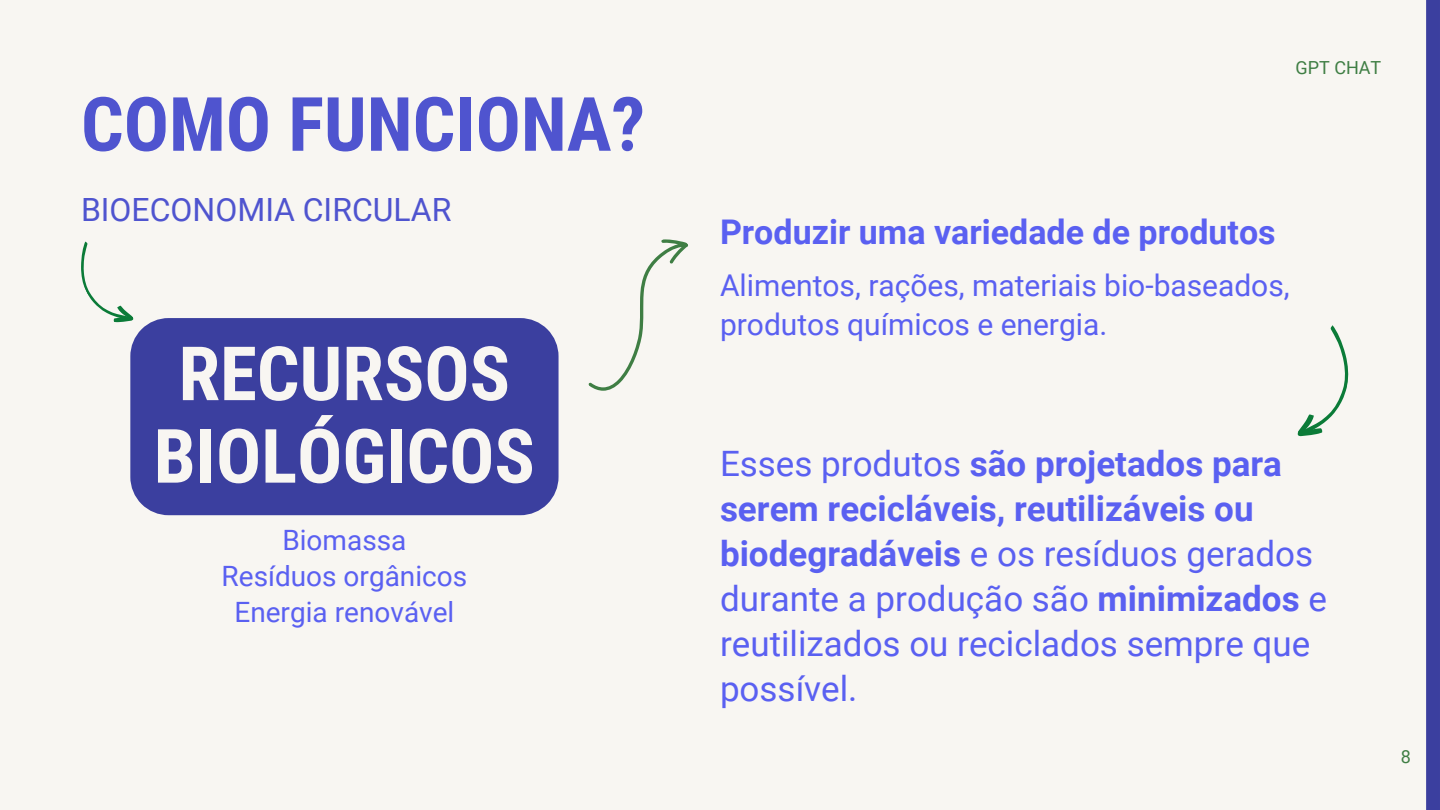
<style>
.page{position:relative;width:1440px;height:810px;background:#f8f6f2}
.page>*{position:absolute;margin:0;border:0;box-sizing:border-box;transform-origin:0 0}
.t1{font:700 75px/82.5px "Roboto Condensed";color:#f8f6f2;text-align:center}
.t2{font:700 75px "Roboto Condensed";color:#4f54cf}
.t3{font:35px/45px "Roboto";color:#5a60f1}
.t4{font:700 34px "Roboto";color:#5a60f1}
.t5{font:32px "Roboto";color:#4f54cf}
.t6{font:30px/39px "Roboto";color:#5a60f1}
.t7{font:28px/36px "Roboto";color:#5a60f1;text-align:center}
.t8{font:18px "Roboto";color:#3f7e44}
.s1{font-weight:700}
</style>
<div class="page">
<svg style="left:81px;top:241px;width:52px;height:82px"></svg>
<svg style="left:588px;top:239px;width:100px;height:152px"></svg>
<svg style="left:1297px;top:325px;width:52px;height:112px"></svg>
<div style="left:130px;top:318px;width:429px;height:197px;background:#3b3f9f"></div>
<div style="left:1427px;top:0;width:13px;height:810px;background:#3b3f9f"></div>
<h1 class="t2" style="left:81px;top:81px;width:566px">COMO FUNCIONA?</h1>
<p class="t5" style="left:81px;top:191px;width:372px">BIOECONOMIA CIRCULAR</p>
<h1 class="t1" style="left:154px;top:333px;width:383px">RECURSOS<br>BIOLÓGICOS</h1>
<p class="t7" style="left:222px;top:523px;width:247px">Biomassa<br>Resíduos orgânicos<br>Energia renovável</p>
<p class="t8" style="left:1296px;top:58px;width:87px">GPT CHAT</p>
<p class="t4" style="left:720px;top:212px;width:557px">Produzir uma variedade de produtos</p>
<p class="t6" style="left:720px;top:266px;width:571px">Alimentos, rações, materiais bio-baseados, produtos químicos e energia.</p>
<p class="t3" style="left:720px;top:442px;width:608px">Esses produtos <span class="s1">são projetados para serem recicláveis, reutilizáveis ou biodegradáveis</span> e os resíduos gerados durante a produção são <span class="s1">minimizados</span> e reutilizados ou reciclados sempre que possível.</p>
<p class="t8" style="left:1401px;top:746px;width:12px">8</p>
</div>
